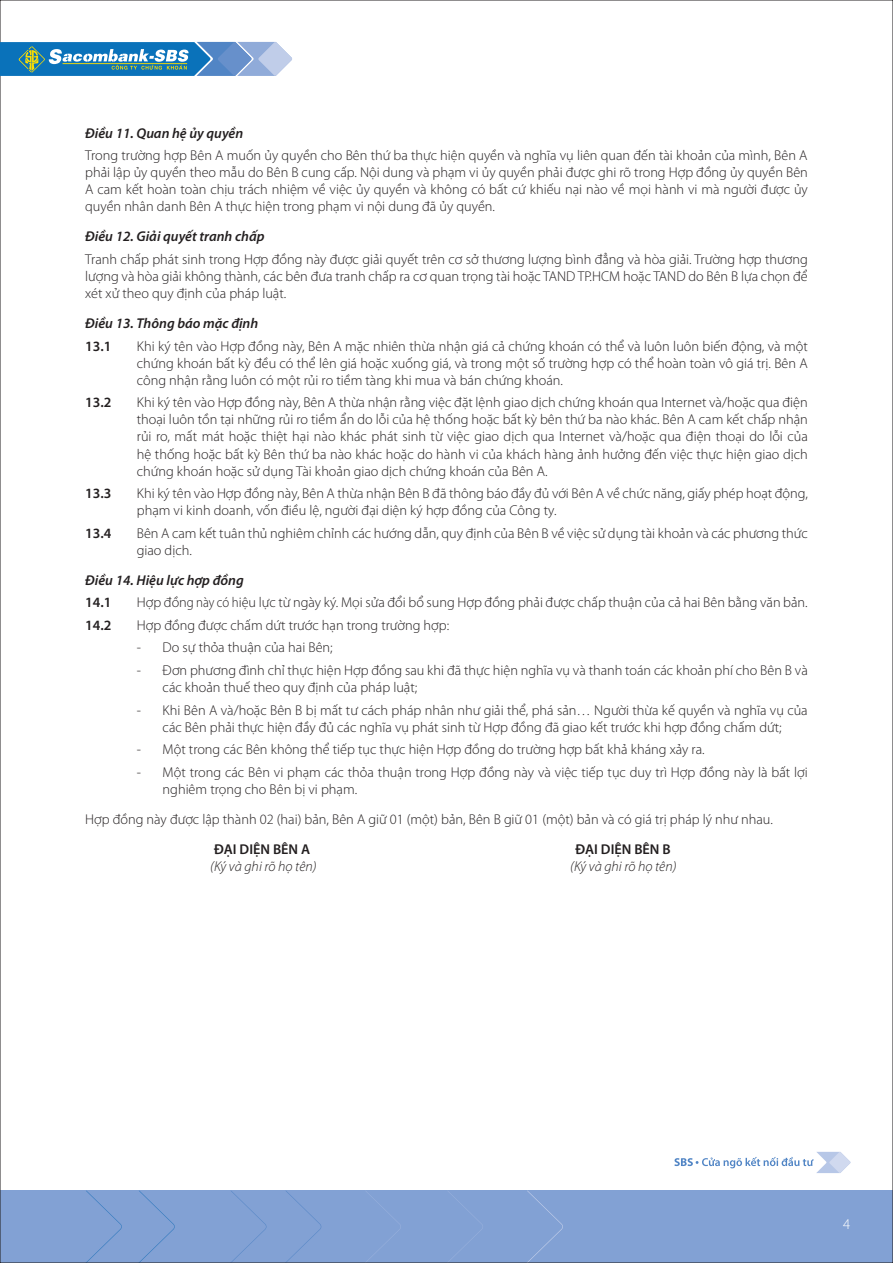
<style>
.page{position:relative;width:893px;height:1263px;background:#fff}
.page>*{position:absolute;margin:0;border:0;box-sizing:border-box;transform-origin:0 0}
.t1{font:300 15px "Myriad Pro";color:#fff}
.t2{font:300 14.25px/17.1px "Myriad Pro";color:#231f20;text-align:justify}
.t3{font:italic 600 14.25px "Myriad Pro";color:#231f20}
.t4{font:600 14.25px "Myriad Pro";color:#231f20}
.t5{font:italic 300 14.25px "Myriad Pro";color:#231f20}
</style>
<div class="page">
<div style="left:0;top:1191px;width:893px;height:72px;background:#82a1d4"></div>
<svg style="left:674px;top:1152px;width:177px;height:21px"></svg>
<svg style="left:86px;top:1191px;width:36px;height:70px"></svg>
<svg style="left:139px;top:1191px;width:36px;height:70px"></svg>
<svg style="left:231px;top:1191px;width:35px;height:70px"></svg>
<svg style="left:286px;top:1191px;width:35px;height:70px"></svg>
<svg style="left:366px;top:1191px;width:35px;height:70px"></svg>
<svg style="left:448px;top:1191px;width:35px;height:70px"></svg>
<svg style="left:527px;top:1191px;width:36px;height:70px"></svg>
<svg style="left:0;top:42px;width:292px;height:34px;background:#5295c2"></svg>
<p class="t3" style="left:85px;top:124px;width:160px">Điều 11. Quan hệ ủy quyền</p>
<p class="t2" style="left:85px;top:147px;width:724px">Trong trường hợp Bên A muốn ủy quyền cho Bên thứ ba thực hiện quyền và nghĩa vụ liên quan đến tài khoản của mình, Bên A phải lập ủy quyền theo mẫu do Bên B cung cấp. Nội dung và phạm vi ủy quyền phải được ghi rõ trong Hợp đồng ủy quyền Bên A cam kết hoàn toàn chịu trách nhiệm về việc ủy quyền và không có bất cứ khiếu nại nào về mọi hành vi mà người được ủy quyền nhân danh Bên A thực hiện trong phạm vi nội dung đã ủy quyền.</p>
<p class="t3" style="left:85px;top:227px;width:181px">Điều 12. Giải quyết tranh chấp</p>
<p class="t2" style="left:85px;top:250px;width:724px">Tranh chấp phát sinh trong Hợp đồng này được giải quyết trên cơ sở thương lượng bình đẳng và hòa giải. Trường hợp thương lượng và hòa giải không thành, các bên đưa tranh chấp ra cơ quan trọng tài hoặc TAND TP.HCM hoặc TAND do Bên B lựa chọn để xét xử theo quy định của pháp luật.</p>
<p class="t3" style="left:85px;top:314px;width:175px">Điều 13. Thông báo mặc định</p>
<p class="t4" style="left:85px;top:337px;width:28px">13.1</p>
<p class="t2" style="left:137px;top:337px;width:672px">Khi ký tên vào Hợp đồng này, Bên A mặc nhiên thừa nhận giá cả chứng khoán có thể và luôn luôn biến động, và một chứng khoán bất kỳ đều có thể lên giá hoặc xuống giá, và trong một số trường hợp có thể hoàn toàn vô giá trị. Bên A công nhận rằng luôn có một rủi ro tiềm tàng khi mua và bán chứng khoán.</p>
<p class="t4" style="left:85px;top:393px;width:28px">13.2</p>
<p class="t2" style="left:137px;top:394px;width:673px">Khi ký tên vào Hợp đồng này, Bên A thừa nhận rằng việc đặt lệnh giao dịch chứng khoán qua Internet và/hoặc qua điện thoại luôn tồn tại những rủi ro tiềm ẩn do lỗi của hệ thống hoặc bất kỳ bên thứ ba nào khác. Bên A cam kết chấp nhận rủi ro, mất mát hoặc thiệt hại nào khác phát sinh từ việc giao dịch qua Internet và/hoặc qua điện thoại do lỗi của hệ thống hoặc bất kỳ Bên thứ ba nào khác hoặc do hành vi của khách hàng ảnh hưởng đến việc thực hiện giao dịch chứng khoán hoặc sử dụng Tài khoản giao dịch chứng khoán của Bên A.</p>
<p class="t4" style="left:85px;top:484px;width:28px">13.3</p>
<p class="t2" style="left:137px;top:485px;width:673px">Khi ký tên vào Hợp đồng này, Bên A thừa nhận Bên B đã thông báo đầy đủ với Bên A về chức năng, giấy phép hoạt động, phạm vi kinh doanh, vốn điều lệ, người đại diện ký hợp đồng của Công ty.</p>
<p class="t4" style="left:85px;top:524px;width:28px">13.4</p>
<p class="t2" style="left:137px;top:524px;width:672px">Bên A cam kết tuân thủ nghiêm chỉnh các hướng dẫn, quy định của Bên B về việc sử dụng tài khoản và các phương thức giao dịch.</p>
<p class="t3" style="left:85px;top:571px;width:160px">Điều 14. Hiệu lực hợp đồng</p>
<p class="t4" style="left:85px;top:593px;width:28px">14.1</p>
<p class="t2" style="left:137px;top:594px;width:672px">Hợp đồng này có hiệu lực từ ngày ký. Mọi sửa đổi bổ sung Hợp đồng phải được chấp thuận của cả hai Bên bằng văn bản.</p>
<p class="t4" style="left:85px;top:616px;width:28px">14.2</p>
<p class="t2" style="left:137px;top:616px;width:314px">Hợp đồng được chấm dứt trước hạn trong trường hợp:</p>
<p class="t2" style="left:137px;top:639px;width:197px">- Do sự thỏa thuận của hai Bên;</p>
<p class="t2" style="left:163px;top:661px;width:647px;text-indent:-26px">- Đơn phương đình chỉ thực hiện Hợp đồng sau khi đã thực hiện nghĩa vụ và thanh toán các khoản phí cho Bên B và các khoản thuế theo quy định của pháp luật;</p>
<p class="t2" style="left:137px;top:701px;width:672px;text-align:center">- Khi Bên A và/hoặc Bên B bị mất tư cách pháp nhân như giải thể, phá sản… Người thừa kế quyền và nghĩa vụ của các Bên phải thực hiện đầy đủ các nghĩa vụ phát sinh từ Hợp đồng đã giao kết trước khi hợp đồng chấm dứt;</p>
<p class="t2" style="left:137px;top:741px;width:569px">- Một trong các Bên không thể tiếp tục thực hiện Hợp đồng do trường hợp bất khả kháng xảy ra.</p>
<p class="t2" style="left:163px;top:763px;width:647px;text-indent:-26px">- Một trong các Bên vi phạm các thỏa thuận trong Hợp đồng này và việc tiếp tục duy trì Hợp đồng này là bất lợi nghiêm trọng cho Bên bị vi phạm.</p>
<p class="t2" style="left:85px;top:810px;width:689px">Hợp đồng này được lập thành 02 (hai) bản, Bên A giữ 01 (một) bản, Bên B giữ 01 (một) bản và có giá trị pháp lý như nhau.</p>
<p class="t4" style="left:214px;top:840px;width:97px">ĐẠI DIỆN BÊN A</p>
<p class="t4" style="left:576px;top:840px;width:97px">ĐẠI DIỆN BÊN B</p>
<p class="t5" style="left:210px;top:857px;width:108px">(Ký và ghi rõ họ tên)</p>
<p class="t5" style="left:570px;top:857px;width:108px">(Ký và ghi rõ họ tên)</p>
<p class="t1" style="left:843px;top:1214px;width:9px">4</p>
</div>
